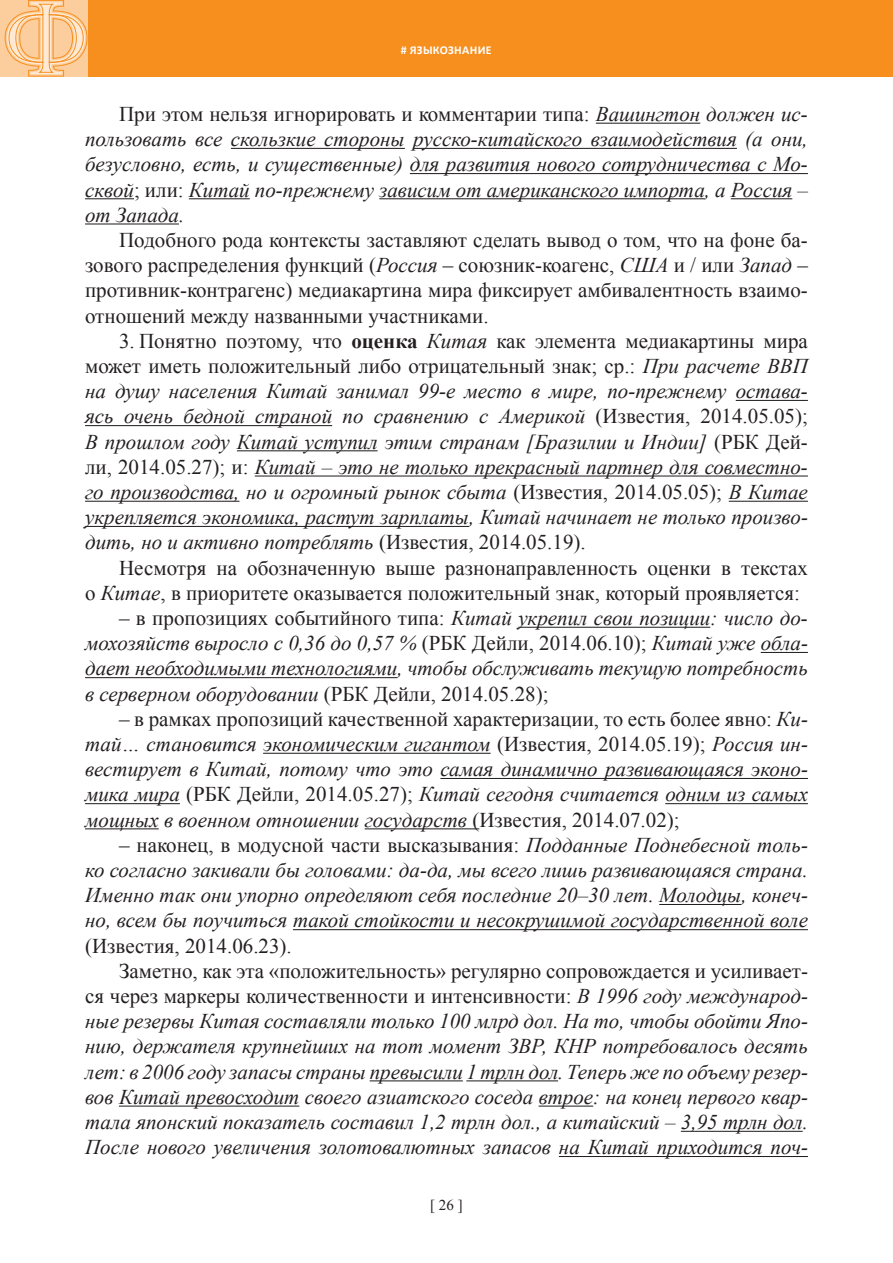
<style>
.page{position:relative;width:893px;height:1263px;background:#fff}
.page>*{position:absolute;margin:0;border:0;box-sizing:border-box;transform-origin:0 0}
.t1{font:italic 21px/25.2px "Times New Roman";color:#231f20;text-align:justify}
.t2{font:21px/25.2px "Times New Roman";color:#231f20;text-align:justify}
.t3{font:15px "Times New Roman";color:#231f20}
.t4{font:700 12px "Calibri";letter-spacing:.03em;color:#fff}
.s1{font-style:normal}
.s2{font-style:italic}
.s3{font-weight:700;font-style:normal}
</style>
<div class="page">
<div style="left:0;top:0;width:893px;height:77px;background:#f68f1e"></div>
<div style="left:0;top:0;width:88px;height:77px;background:#fdce9d"></div>
<svg style="left:4px;top:0;width:84px;height:77px"></svg>
<hr style="left:596px;top:123px;width:104px;height:1px;background:#231f20">
<hr style="left:231px;top:148px;width:174px;height:1px;background:#231f20">
<hr style="left:413px;top:148px;width:324px;height:1px;background:#231f20">
<hr style="left:410px;top:173px;width:398px;height:1px;background:#231f20">
<hr style="left:85px;top:198px;width:49px;height:1px;background:#231f20">
<hr style="left:189px;top:198px;width:61px;height:1px;background:#231f20">
<hr style="left:379px;top:198px;width:326px;height:1px;background:#231f20">
<hr style="left:731px;top:198px;width:61px;height:1px;background:#231f20">
<hr style="left:85px;top:223px;width:94px;height:1px;background:#231f20">
<hr style="left:736px;top:400px;width:72px;height:1px;background:#231f20">
<hr style="left:85px;top:425px;width:247px;height:1px;background:#231f20">
<hr style="left:237px;top:450px;width:141px;height:1px;background:#231f20">
<hr style="left:255px;top:475px;width:553px;height:1px;background:#231f20">
<hr style="left:85px;top:501px;width:154px;height:1px;background:#231f20">
<hr style="left:729px;top:501px;width:79px;height:1px;background:#231f20">
<hr style="left:85px;top:526px;width:384px;height:1px;background:#231f20">
<hr style="left:518px;top:627px;width:192px;height:1px;background:#231f20">
<hr style="left:761px;top:652px;width:47px;height:1px;background:#231f20">
<hr style="left:85px;top:677px;width:312px;height:1px;background:#231f20">
<hr style="left:263px;top:753px;width:228px;height:1px;background:#231f20">
<hr style="left:440px;top:778px;width:368px;height:1px;background:#231f20">
<hr style="left:85px;top:803px;width:95px;height:1px;background:#231f20">
<hr style="left:665px;top:803px;width:143px;height:1px;background:#231f20">
<hr style="left:85px;top:828px;width:74px;height:1px;background:#231f20">
<hr style="left:365px;top:828px;width:114px;height:1px;background:#231f20">
<hr style="left:659px;top:904px;width:82px;height:1px;background:#231f20">
<hr style="left:293px;top:929px;width:515px;height:1px;background:#231f20">
<hr style="left:370px;top:1080px;width:93px;height:1px;background:#231f20">
<hr style="left:466px;top:1080px;width:92px;height:1px;background:#231f20">
<hr style="left:119px;top:1105px;width:180px;height:1px;background:#231f20">
<hr style="left:539px;top:1105px;width:54px;height:1px;background:#231f20">
<hr style="left:681px;top:1131px;width:122px;height:1px;background:#231f20">
<hr style="left:559px;top:1156px;width:249px;height:1px;background:#231f20">
<p class="t4" style="left:401px;top:43px;width:92px"># ЯЗЫКОЗНАНИЕ</p>
<p class="t1" style="left:85px;top:101px;width:724px;text-indent:34px"><span class="s1">При этом нельзя игнорировать и комментарии типа:</span> Вашингтон должен ис&shy;пользовать все скользкие стороны русско-китайского взаимодействия (а они, безусловно, есть, и существенные) для развития нового сотрудничества с Мо&shy;сквой<span class="s1">; или:</span> Китай по-прежнему зависим от американского импорта, а Россия – от Запада.</p>
<p class="t2" style="left:85px;top:227px;width:724px;text-indent:34px">Подобного рода контексты заставляют сделать вывод о том, что на фоне ба&shy;зового распределения функций (<span class="s2">Россия</span> – союзник-коагенс, <span class="s2">США</span> и / или <span class="s2">Запад</span> – противник-контрагенс) медиакартина мира фиксирует амбивалентность взаимо&shy;отношений между названными участниками.</p>
<p class="t1" style="left:85px;top:328px;width:724px;text-indent:34px"><span class="s1">3. Понятно поэтому, что</span> <span class="s3">оценка</span> Китая <span class="s1">как элемента медиакартины мира может иметь положительный либо отрицательный знак; ср.:</span> При расчете ВВП на душу населения Китай занимал 99-е место в мире, по-прежнему остава&shy;ясь очень бедной страной по сравнению с Америкой <span class="s1">(Известия, 2014.05.05); </span>В прошлом году Китай уступил этим странам [Бразилии и Индии] <span class="s1">(РБК Дей&shy;ли, 2014.05.27); и:</span> Китай – это не только прекрасный партнер для совместно&shy;го производства, но и огромный рынок сбыта <span class="s1">(Известия, 2014.05.05);</span> В Китае укрепляется экономика, растут зарплаты, Китай начинает не только произво&shy;дить, но и активно потреблять <span class="s1">(Известия, 2014.05.19).</span></p>
<p class="t2" style="left:85px;top:555px;width:724px;text-indent:34px">Несмотря на обозначенную выше разнонаправленность оценки в текстах о <span class="s2">Китае</span>, в приоритете оказывается положительный знак, который проявляется:</p>
<p class="t1" style="left:85px;top:605px;width:724px;text-indent:34px"><span class="s1">– в пропозициях событийного типа:</span> Китай укрепил свои позиции: число до&shy;мохозяйств выросло с 0,36 до 0,57 % <span class="s1">(РБК Дейли, 2014.06.10);</span> Китай уже обла&shy;дает необходимыми технологиями, чтобы обслуживать текущую потребность в серверном оборудовании <span class="s1">(РБК Дейли, 2014.05.28);</span></p>
<p class="t1" style="left:85px;top:706px;width:724px;text-indent:34px"><span class="s1">– в рамках пропозиций качественной характеризации, то есть более явно:</span> Ки&shy;тай… становится экономическим гигантом <span class="s1">(Известия, 2014.05.19);</span> Россия ин&shy;вестирует в Китай, потому что это самая динамично развивающаяся эконо&shy;мика мира <span class="s1">(РБК Дейли, 2014.05.27);</span> Китай сегодня считается одним из самых мощных в военном отношении государств <span class="s1">(Известия, 2014.07.02);</span></p>
<p class="t1" style="left:85px;top:832px;width:724px;text-indent:34px"><span class="s1">– наконец, в модусной части высказывания:</span> Подданные Поднебесной толь&shy;ко согласно закивали бы головами: да-да, мы всего лишь развивающаяся страна.<br>Именно так они упорно определяют себя последние 20–30 лет. Молодцы, конеч&shy;но, всем бы поучиться такой стойкости и несокрушимой государственной воле</p>
<p class="t2" style="left:85px;top:933px;width:208px">(Известия, 2014.06.23).</p>
<p class="t2" style="left:119px;top:958px;width:690px">Заметно, как эта «положительность» регулярно сопровождается и усиливает-</p>
<p class="t2" style="left:85px;top:983px;width:724px">ся через маркеры количественности и интенсивности: <span class="s2">В 1996 году международ-</span></p>
<p class="t1" style="left:85px;top:1008px;width:724px">ные резервы Китая составляли только 100 млрд дол. На то, чтобы обойти Япо-</p>
<p class="t1" style="left:85px;top:1033px;width:724px">нию, держателя крупнейших на тот момент ЗВР, КНР потребовалось десять</p>
<p class="t1" style="left:85px;top:1058px;width:724px">лет: в 2006 году запасы страны превысили 1 трлн дол. Теперь же по объему резер-</p>
<p class="t1" style="left:85px;top:1084px;width:724px">вов Китай превосходит своего азиатского соседа втрое: на конец первого квар-</p>
<p class="t1" style="left:85px;top:1109px;width:724px">тала японский показатель составил 1,2 трлн дол., а китайский – 3,95 трлн дол.</p>
<p class="t1" style="left:85px;top:1134px;width:724px">После нового увеличения золотовалютных запасов на Китай приходится поч-</p>
<p class="t3" style="left:430px;top:1194px;width:34px">[ 26 ]</p>
</div>
